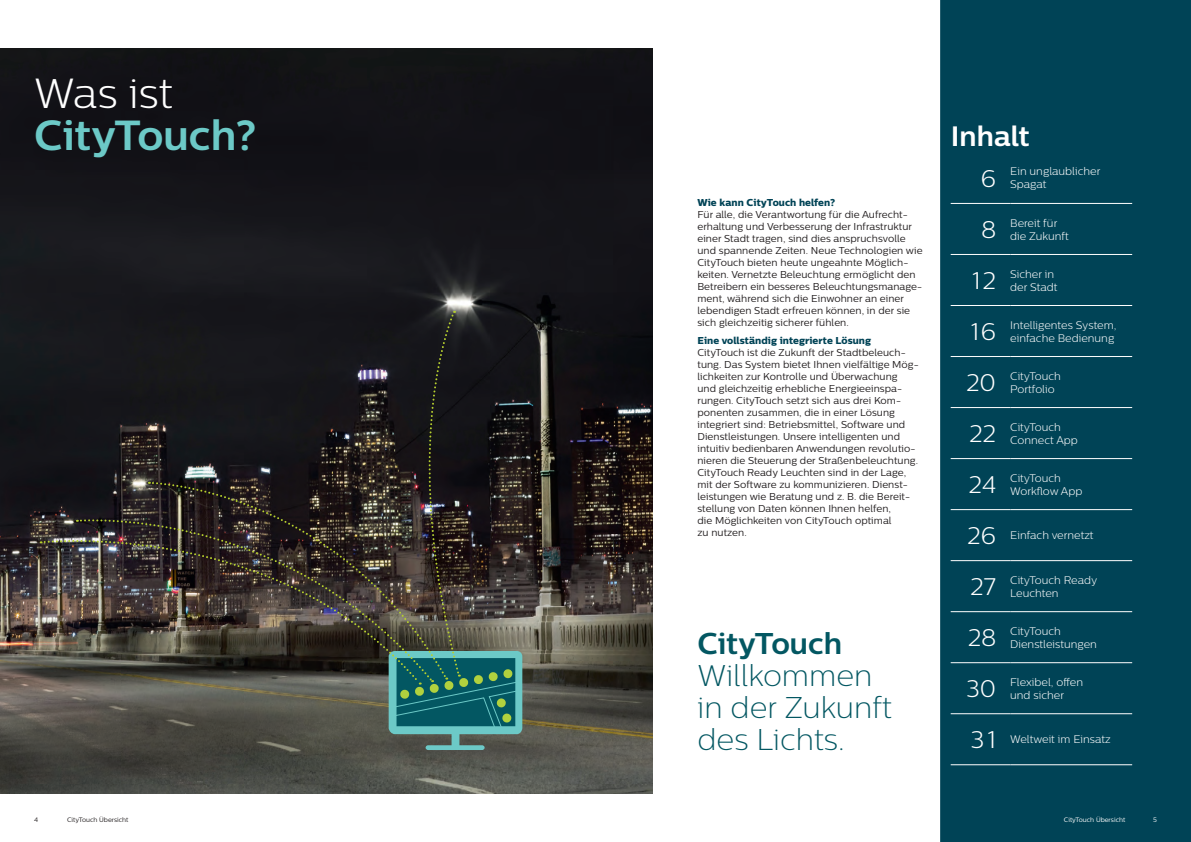
<style>
.page{position:relative;width:1191px;height:842px;background:#fff}
.page>*{position:absolute;margin:0;border:0;box-sizing:border-box;transform-origin:0 0}
.t1{font:700 42px "Centrale Sans";color:#6cc9c7}
.t2{font:300 42px "Centrale Sans";color:#fff}
.body_text_7_5pt_bold{font:30px/32px "Centrale Sans X Light";color:#035762}
.Inhalt{font:700 28px "Centrale Sans";color:#fff}
.Inhalt-2{font:300 24px "Centrale Sans";letter-spacing:.005em;color:#fff}
.t3{font:300 11px/13px "Centrale Sans";color:#fff}
.body_text_7_5pt_bold-2{font:10px/12px "Centrale Sans";letter-spacing:.005em;color:#231f20}
.t4{font:6.5px "Centrale Sans";color:#231f20}
.t5{font:6.5px "Centrale Sans";color:#fff}
.s1{font-family:"Centrale Sans X Bold";color:#004356}
.s2{font-family:"Centrale Sans";font-weight:700}
</style>
<div class="page">
<div style="left:940px;top:0;width:251px;height:842px;background:#004356"></div>
<hr style="left:950px;top:203px;width:60px;height:1px;background:#fff">
<hr style="left:1010px;top:203px;width:122px;height:1px;background:#fff">
<hr style="left:950px;top:254px;width:60px;height:1px;background:#fff">
<hr style="left:1010px;top:254px;width:122px;height:1px;background:#fff">
<hr style="left:950px;top:305px;width:60px;height:1px;background:#fff">
<hr style="left:1010px;top:305px;width:122px;height:1px;background:#fff">
<hr style="left:950px;top:356px;width:60px;height:1px;background:#fff">
<hr style="left:1010px;top:356px;width:122px;height:1px;background:#fff">
<hr style="left:950px;top:407px;width:60px;height:1px;background:#fff">
<hr style="left:1010px;top:407px;width:122px;height:1px;background:#fff">
<hr style="left:950px;top:458px;width:60px;height:1px;background:#fff">
<hr style="left:1010px;top:458px;width:122px;height:1px;background:#fff">
<hr style="left:950px;top:509px;width:60px;height:1px;background:#fff">
<hr style="left:1010px;top:509px;width:122px;height:1px;background:#fff">
<hr style="left:950px;top:560px;width:60px;height:1px;background:#fff">
<hr style="left:1010px;top:560px;width:122px;height:1px;background:#fff">
<hr style="left:950px;top:611px;width:60px;height:1px;background:#fff">
<hr style="left:1010px;top:611px;width:122px;height:1px;background:#fff">
<hr style="left:950px;top:662px;width:60px;height:1px;background:#fff">
<hr style="left:1010px;top:662px;width:122px;height:1px;background:#fff">
<hr style="left:950px;top:713px;width:60px;height:1px;background:#fff">
<hr style="left:1010px;top:713px;width:122px;height:1px;background:#fff">
<hr style="left:950px;top:764px;width:60px;height:1px;background:#fff">
<hr style="left:1010px;top:764px;width:122px;height:1px;background:#fff">
<img style="left:0;top:48px;width:652px;height:746px">
<img style="left:42px;top:530px;width:347px;height:155px">
<img style="left:79px;top:518px;width:310px;height:164px">
<svg style="left:151px;top:481px;width:238px;height:198px;background:#39322b"></svg>
<svg style="left:389px;top:311px;width:133px;height:439px;background:#2d3b38"></svg>
<p class="t2" style="left:34px;top:69px;width:140px">Was ist</p>
<p class="t1" style="left:34px;top:110px;width:224px">CityTouch?</p>
<p class="body_text_7_5pt_bold-2" style="left:697px;top:197px;width:227px"><span class="s1">Wie kann CityTouch helfen?<br></span>Für alle, die Verantwortung für die Aufrecht&shy;erhaltung und Verbesserung der Infrastruktur einer Stadt tragen, sind dies anspruchsvolle und spannende Zeiten. Neue Technologien wie CityTouch bieten heute ungeahnte Möglich&shy;keiten. Vernetzte Beleuchtung ermöglicht den Betreibern ein besseres Beleuchtungsmanage&shy;ment, während sich die Einwohner an einer lebendigen Stadt erfreuen können, in der sie sich gleichzeitig sicherer fühlen.</p>
<p class="body_text_7_5pt_bold-2" style="left:697px;top:335px;width:223px"><span class="s1">Eine vollständig integrierte Lösung </span>CityTouch ist die Zukunft der Stadtbeleuch&shy;tung. Das System bietet Ihnen vielfältige Mög&shy;lichkeiten zur Kontrolle und Überwachung<br>und gleichzeitig erhebliche Energieeinspa&shy;rungen. CityTouch setzt sich aus drei Kom&shy;ponenten zusammen, die in einer Lösung integriert sind: Betriebsmittel, Software und Dienstleistungen. Unsere intelligenten und intuitiv bedienbaren Anwendungen revolutio&shy;nieren die Steuerung der Straßenbeleuchtung.<br>CityTouch Ready Leuchten sind in der Lage, mit der Software zu kommunizieren. Dienst&shy;leistungen wie Beratung und z. B. die Bereit&shy;stellung von Daten können Ihnen helfen,<br>die Möglichkeiten von CityTouch optimal<br>zu nutzen.</p>
<p class="body_text_7_5pt_bold" style="left:697px;top:627px;width:196px"><span class="s2">CityTouch<br></span>Willkommen in der Zukunft des Lichts.</p>
<p class="Inhalt" style="left:950px;top:119px;width:80px">Inhalt</p>
<p class="Inhalt-2" style="left:980px;top:165px;width:17px">6</p>
<p class="t3" style="left:1010px;top:165px;width:92px">Ein unglaublicher<br>Spagat</p>
<p class="Inhalt-2" style="left:981px;top:216px;width:16px">8</p>
<p class="t3" style="left:1010px;top:216px;width:60px">Bereit für die Zukunft</p>
<p class="Inhalt-2" style="left:972px;top:267px;width:26px">12</p>
<p class="t3" style="left:1010px;top:267px;width:49px">Sicher in der Stadt</p>
<p class="Inhalt-2" style="left:970px;top:318px;width:27px">16</p>
<p class="t3" style="left:1010px;top:318px;width:108px">Intelligentes System, einfache Bedienung</p>
<p class="Inhalt-2" style="left:966px;top:369px;width:31px">20</p>
<p class="t3" style="left:1010px;top:369px;width:52px">CityTouch<br>Portfolio</p>
<p class="Inhalt-2" style="left:969px;top:420px;width:28px">22</p>
<p class="t3" style="left:1010px;top:420px;width:69px">CityTouch<br>Connect App</p>
<p class="Inhalt-2" style="left:968px;top:471px;width:29px">24</p>
<p class="t3" style="left:1010px;top:471px;width:74px">CityTouch<br>Workflow App</p>
<p class="Inhalt-2" style="left:967px;top:522px;width:30px">26</p>
<p class="t3" style="left:1010px;top:529px;width:85px">Einfach vernetzt</p>
<p class="Inhalt-2" style="left:970px;top:573px;width:27px">27</p>
<p class="t3" style="left:1010px;top:573px;width:89px">CityTouch Ready<br>Leuchten</p>
<p class="Inhalt-2" style="left:967px;top:624px;width:30px">28</p>
<p class="t3" style="left:1010px;top:624px;width:88px">CityTouch<br>Dienstleistungen</p>
<p class="Inhalt-2" style="left:966px;top:675px;width:31px">30</p>
<p class="t3" style="left:1010px;top:675px;width:74px">Flexibel, offen und sicher</p>
<p class="Inhalt-2" style="left:970px;top:726px;width:27px">31</p>
<p class="t3" style="left:1010px;top:733px;width:102px">Weltweit im Einsatz</p>
<p class="t4" style="left:34px;top:816px;width:5px">4</p>
<p class="t4" style="left:67px;top:816px;width:63px">CityTouch Übersicht</p>
<p class="t5" style="left:1064px;top:816px;width:63px">CityTouch Übersicht</p>
<p class="t5" style="left:1153px;top:816px;width:5px">5</p>
</div>
